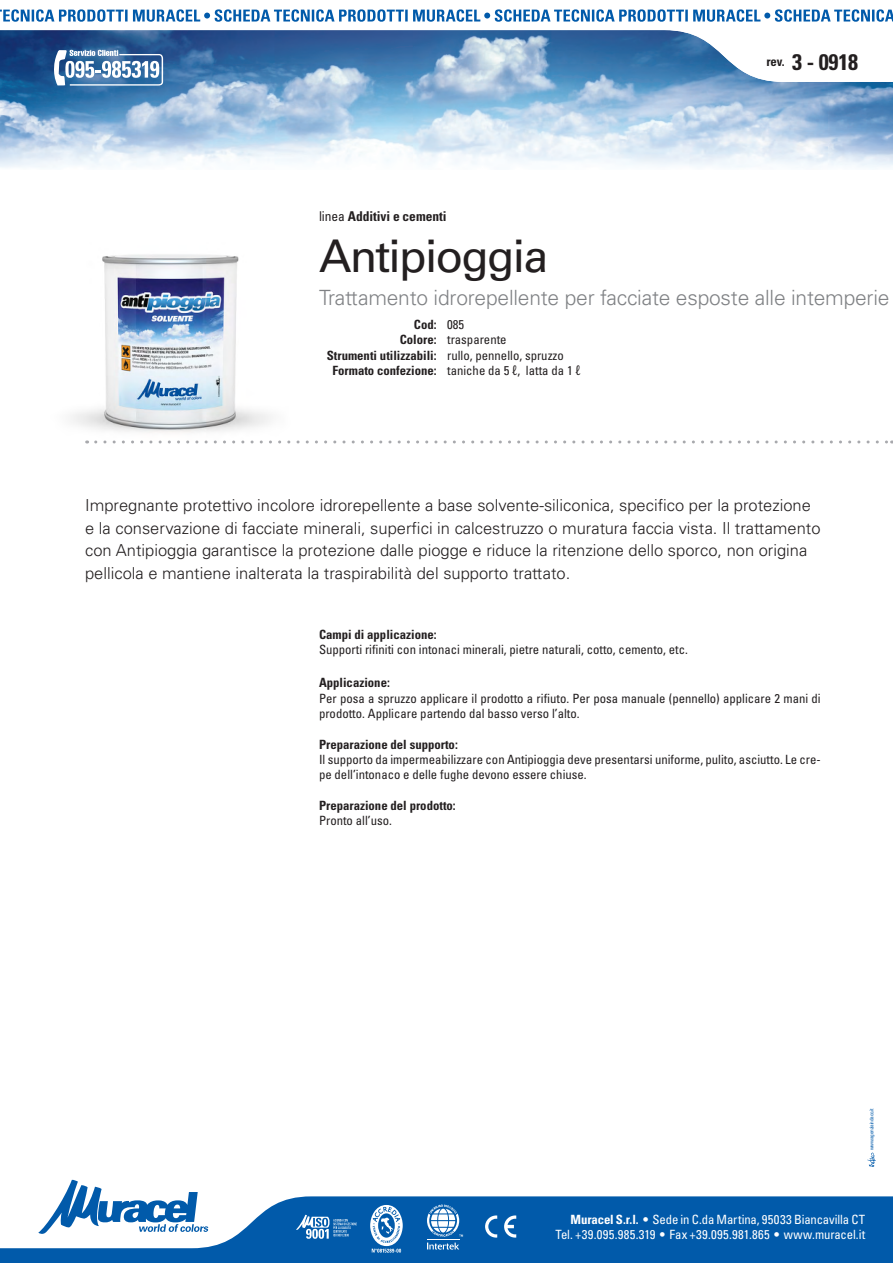
<style>
.page{position:relative;width:893px;height:1263px;background:#fff}
.page>*{position:absolute;margin:0;border:0;box-sizing:border-box;transform-origin:0 0}
.Linea{font:45px "Univers LT Std";letter-spacing:-.04em;color:#231f20}
.Revisione{font:700 condensed 22.5px "Univers LT Std";color:#231f20}
.Linea-2{font:300 21px "Univers LT Std";letter-spacing:-.01em;color:#808285}
.Descrizione_estesa{font:300 16.5px/22.5px "Univers LT Std";color:#231f20}
.Linea-3{font:700 condensed 13.5px "Univers LT Std";letter-spacing:-.005em;color:#231f20}
.Testo_prima_pagina{font:condensed 12.75px/15.3px "Univers LT Std";color:#231f20}
.t1{font:condensed 12.75px/15.3px "Univers LT Std";color:#fff;text-align:right}
.Testo_prima_pagina-2{font:700 condensed 12.75px "Univers LT Std";color:#231f20}
.Codice{font:condensed 12.75px "Univers LT Std";color:#231f20}
.Codice-2{font:700 condensed 12.75px "Univers LT Std";color:#231f20}
.Titolo_prima_pagina{font:700 condensed 12.75px "Univers LT Std";color:#231f20}
.t2{font:condensed 5.25px "Univers LT Std";letter-spacing:-.05em;color:#015aaa}
.s1{font-weight:400}
.s2{font-weight:700}
.s3{font-stretch:normal}
</style>
<div class="page">
<img style="left:0;top:82px;width:893px;height:86px">
<svg style="left:64px;top:1179px;width:134px;height:17px"></svg>
<svg style="left:0;top:1196px;width:893px;height:67px;fill:#015aaa"></svg>
<svg style="left:485px;top:1215px;width:31px;height:22px"></svg>
<svg style="left:296px;top:1215px;width:61px;height:24px"></svg>
<svg style="left:51px;top:82px;width:112px;height:4px"></svg>
<svg style="left:867px;top:1153px;width:9px;height:14px"></svg>
<svg style="left:370px;top:1205px;width:33px;height:47px"></svg>
<svg style="left:427px;top:1204px;width:36px;height:45px"></svg>
<svg style="left:0;top:30px;width:777px;height:52px;background:#5782b0"></svg>
<svg style="left:0;top:9px;width:893px;height:13px"></svg>
<svg style="left:324px;top:440px;width:569px;height:3px"></svg>
<img style="left:71px;top:254px;width:247px;height:190px">
<p class="Codice-2" style="left:766px;top:54px;width:20px">rev.</p>
<p class="Revisione" style="left:792px;top:48px;width:67px">3 - 0918</p>
<p class="Linea-3" style="left:319px;top:208px;width:129px"><span class="s1">linea</span> Additivi e cementi</p>
<p class="Linea" style="left:319px;top:229px;width:231px">Antipioggia</p>
<p class="Linea-2" style="left:319px;top:285px;width:572px">Trattamento idrorepellente per facciate esposte alle intemperie</p>
<p class="Codice-2" style="left:414px;top:317px;width:52px">Cod: <span class="s1">085</span></p>
<p class="Codice" style="left:400px;top:332px;width:108px"><span class="s2">Colore:</span> trasparente</p>
<p class="Codice-2" style="left:327px;top:347px;width:239px">Strumenti utilizzabili: <span class="s1">rullo, pennello, spruzzo</span></p>
<p class="Codice" style="left:332px;top:362px;width:250px"><span class="s2">Formato confezione:</span> taniche da 5 ℓ, latta da 1 ℓ</p>
<p class="Descrizione_estesa" style="left:85px;top:494px;width:737px">Impregnante protettivo incolore idrorepellente a base solvente-siliconica, specifico per la protezione e la conservazione di facciate minerali, superfici in calcestruzzo o muratura faccia vista. Il trattamento con Antipioggia garantisce la protezione dalle piogge e riduce la ritenzione dello sporco, non origina pellicola e mantiene inalterata la traspirabilità del supporto trattato.</p>
<p class="Titolo_prima_pagina" style="left:319px;top:626px;width:119px">Campi di applicazione:</p>
<p class="Testo_prima_pagina" style="left:319px;top:642px;width:370px">Supporti rifiniti con intonaci minerali, pietre naturali, cotto, cemento, etc.</p>
<p class="Testo_prima_pagina-2" style="left:319px;top:675px;width:72px">Applicazione:</p>
<p class="Testo_prima_pagina" style="left:319px;top:690px;width:503px">Per posa a spruzzo applicare il prodotto a rifiuto. Per posa manuale (pennello) applicare 2 mani di prodotto. Applicare partendo dal basso verso l’alto.</p>
<p class="Testo_prima_pagina-2" style="left:319px;top:736px;width:140px">Preparazione del supporto:</p>
<p class="Testo_prima_pagina" style="left:319px;top:751px;width:503px">Il supporto da impermeabilizzare con Antipioggia deve presentarsi uniforme, pulito, asciutto. Le cre&shy;pe dell’intonaco e delle fughe devono essere chiuse.</p>
<p class="Testo_prima_pagina-2" style="left:319px;top:797px;width:138px">Preparazione del prodotto:</p>
<p class="Testo_prima_pagina" style="left:319px;top:813px;width:74px">Pronto all’uso.</p>
<p class="t2" style="left:868px;top:1150px;width:43px;rotate:-90deg">www.agenziaindaco.it</p>
<p class="t1" style="left:555px;top:1211px;width:311px"><span class="s2">Muracel S.r.l.</span> <span class="s3">•</span> Sede in C.da Martina, 95033 Biancavilla CT<br>Tel. +39.095.985.319 <span class="s3">•</span> Fax +39.095.981.865 <span class="s3">•</span> www.muracel.it</p>
</div>
